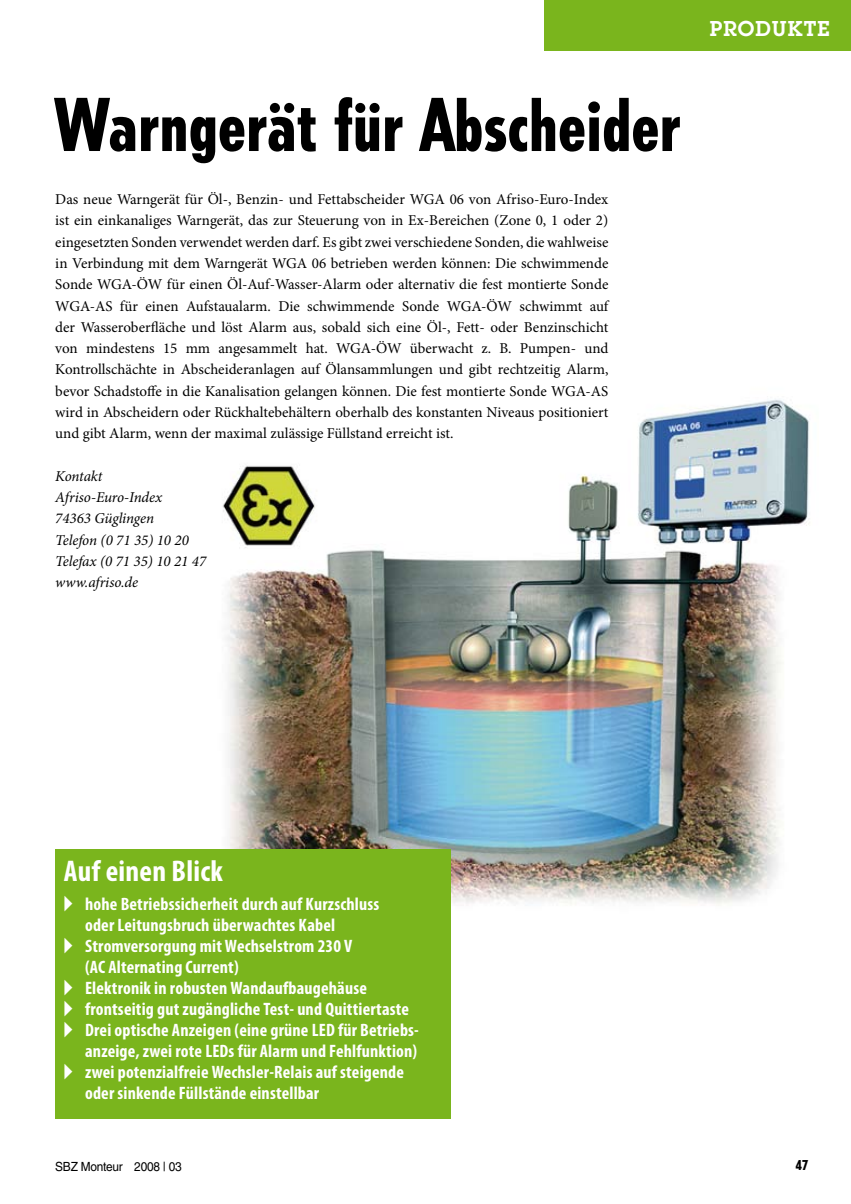
<style>
.page{position:relative;width:851px;height:1204px;background:#fff}
.page>*{position:absolute;margin:0;border:0;box-sizing:border-box;transform-origin:0 0}
.t1{font:800 condensed 72px "Tempo Std";color:#000}
.t2{font:700 condensed 30px "Myriad Pro";letter-spacing:.01em;color:#fff}
.t3{font:600 21px "Lubalin Graph Std";letter-spacing:.05em;color:#fff}
.t4{font:700 condensed 18px "Myriad Pro";letter-spacing:.01em;color:#fff}
.t5{font:15px/21.3px "Minion Pro";color:#000;text-align:justify}
.t6{font:italic 15px/21.3px "Minion Pro";color:#000}
.t7{font:800 condensed 13.5px "Tempo Std";color:#000}
.t8{font:12.6px "Helvetica LT Std";letter-spacing:-.02em;color:#000;scale:.94 1}
</style>
<div class="page">
<img style="left:226px;top:399px;width:584px;height:559px">
<div style="left:241px;top:388px;width:140px;height:109px;background:#fff"></div>
<img style="left:222px;top:456px;width:100px;height:103px">
<div style="left:544px;top:0;width:306px;height:51px;background:#7ab51d"></div>
<div style="left:55px;top:849px;width:395px;height:269px;background:#7ab51d"></div>
<h1 class="t1" style="left:55px;top:79px;width:627px">Warngerät für Abscheider</h1>
<p class="t5" style="left:55px;top:189px;width:554px">Das neue Warngerät für Öl-, Benzin- und Fettabscheider WGA 06 von Afriso-Euro-Index ist ein einkanaliges Warngerät, das zur Steuerung von in Ex-Bereichen (Zone 0, 1 oder 2) eingesetzten Sonden verwendet werden darf. Es gibt zwei verschiedene Sonden, die wahlweise in Verbindung mit dem Warngerät WGA 06 betrieben werden können: Die schwimmende Sonde WGA-ÖW für einen Öl-Auf-Wasser-Alarm oder alternativ die fest montierte Sonde WGA-AS für einen Aufstaualarm. Die schwimmende Sonde WGA-ÖW schwimmt auf der Wasseroberfläche und löst Alarm aus, sobald sich eine Öl-, Fett- oder Benzinschicht von mindestens 15 mm angesammelt hat. WGA-ÖW überwacht z. B. Pumpen- und Kontrollschächte in Abscheideranlagen auf Ölansammlungen und gibt rechtzeitig Alarm, bevor Schadstoffe in die Kanalisation gelangen können. Die fest montierte Sonde WGA-AS wird in Abscheidern oder Rückhaltebehältern oberhalb des konstanten Niveaus positioniert und gibt Alarm, wenn der maximal zulässige Füllstand erreicht ist.</p>
<p class="t6" style="left:55px;top:465px;width:152px">Kontakt<br>Afriso-Euro-Index<br>74363 Güglingen<br>Telefon (0 71 35) 10 20<br>Telefax (0 71 35) 10 21 47 www.afriso.de</p>
<h3 class="t3" style="left:709px;top:15px;width:121px">PRODUKTE</h3>
<h2 class="t2" style="left:64px;top:851px;width:160px">Auf einen Blick</h2>
<p class="t4" style="left:64px;top:892px;width:317px">▸ hohe Betriebssicherheit durch auf Kurzschluss</p>
<p class="t4" style="left:85px;top:913px;width:251px">oder Leitungsbruch überwachtes Kabel</p>
<p class="t4" style="left:64px;top:934px;width:290px">▸ Stromversorgung mit Wechselstrom 230 V</p>
<p class="t4" style="left:85px;top:955px;width:155px">(AC Alternating Current)</p>
<p class="t4" style="left:64px;top:976px;width:304px">▸ Elektronik in robusten Wandaufbaugehäuse</p>
<p class="t4" style="left:64px;top:997px;width:346px">▸ frontseitig gut zugängliche Test- und Quittiertaste</p>
<p class="t4" style="left:64px;top:1018px;width:354px">▸ Drei optische Anzeigen (eine grüne LED für Betriebs--</p>
<p class="t4" style="left:85px;top:1039px;width:333px">anzeige, zwei rote LEDs für Alarm und Fehlfunktion)</p>
<p class="t4" style="left:64px;top:1060px;width:342px">▸ zwei potenzialfreie Wechsler-Relais auf steigende</p>
<p class="t4" style="left:85px;top:1081px;width:235px">oder sinkende Füllstände einstellbar</p>
<p class="t8" style="left:55px;top:1159px;width:136px">SBZ Monteur 2008 | 03</p>
<p class="t7" style="left:795px;top:1156px;width:14px">47</p>
</div>
